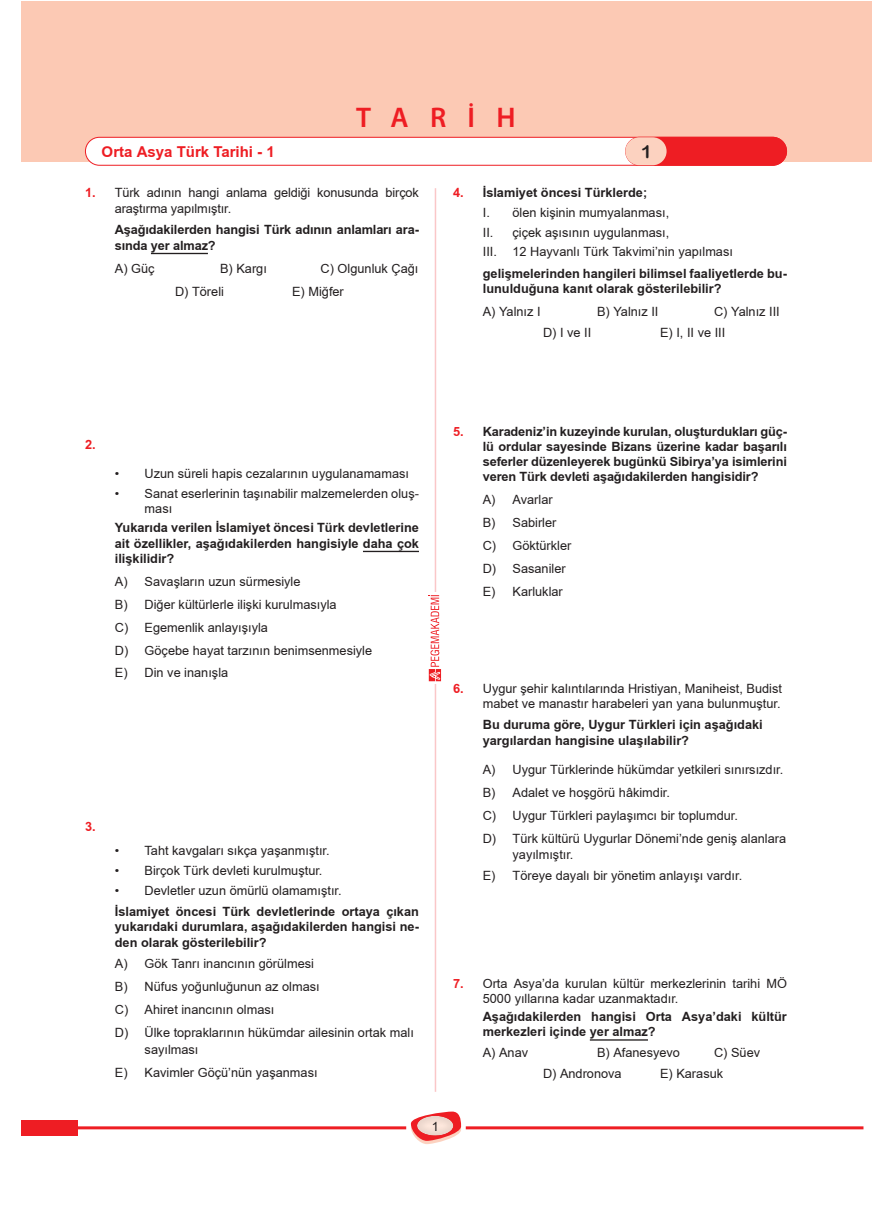
<style>
.page{position:relative;width:872px;height:1212px;background:#fff}
.page>*{position:absolute;margin:0;border:0;box-sizing:border-box;transform-origin:0 0}
.t1{font:600 28.5px "Myriad Pro";letter-spacing:.75em;color:#ee1d23}
.t2{font:18px "Arial Rounded MT Bold";color:#231f20}
.t3{font:700 15px "TR Arial";color:#ee1d23}
.soru_koku{font:700 12.75px/15.3px "TR Arial";color:#231f20}
.ABC{font:12.75px/16.5px "TR Arial";color:#231f20}
.onculler{font:12.75px/15.3px "TR Arial";color:#231f20}
.soru_koku-2{font:12.75px/15.3px "TR Arial";color:#231f20}
._3_secenek{font:12.75px "TR Arial";color:#231f20}
._3_secenek_alti{font:12.75px "TR Arial";color:#231f20}
.t4{font:700 12.75px "TR Arial";color:#ee1d23}
.s1{font-weight:700;color:#ee1d23}
.s2{color:#ee1d23}
</style>
<div class="page">
<div style="left:21px;top:1px;width:851px;height:161px;background:#fcc9b4"></div>
<hr style="left:435px;top:188px;width:1px;height:904px;background:#ee1d23">
<svg style="left:428px;top:592px;width:14px;height:92px"></svg>
<svg style="left:428px;top:595px;width:13px;height:86px"></svg>
<div style="left:85px;top:137px;width:701px;height:28px;background:#fff;border-radius:14px"></div>
<div style="left:85px;top:137px;width:702px;height:29px;border:1px solid #ee1d23;border-radius:14px"></div>
<div style="left:625px;top:137px;width:161px;height:28px;background:#ee1d23;border-radius:14px"></div>
<div style="left:625px;top:137px;width:162px;height:29px;border:1px solid #ee1d23;border-radius:14px"></div>
<div style="left:625px;top:137px;width:41px;height:28px;background:#fcd2c0;border-radius:14px"></div>
<hr style="left:466px;top:1126px;width:397px;height:3px;background:#ee1d23">
<hr style="left:77px;top:1126px;width:329px;height:3px;background:#ee1d23">
<svg style="left:414px;top:1136px;width:41px;height:8px"></svg>
<div style="left:408px;top:1106px;width:54px;height:30px;background:#231f20;opacity:.35"></div>
<div style="left:21px;top:1120px;width:57px;height:16px;background:#ee1d23"></div>
<hr style="left:151px;top:253px;width:57px;height:1px;background:#231f20">
<hr style="left:363px;top:551px;width:56px;height:1px;background:#231f20">
<hr style="left:590px;top:1039px;width:58px;height:1px;background:#231f20">
<h1 class="t1" style="left:356px;top:99px;width:161px">TARİH</h1>
<p class="t3" style="left:102px;top:141px;width:175px">Orta Asya Türk Tarihi - 1</p>
<h2 class="t2" style="left:641px;top:141px;width:12px">1</h2>
<p class="soru_koku-2" style="left:115px;top:185px;width:305px;text-indent:-30px"><span class="s1">1.</span> Türk adının hangi anlama geldiği konusunda birçok araştırma yapılmıştır.</p>
<p class="soru_koku" style="left:115px;top:222px;width:306px">Aşağıdakilerden hangisi Türk adının anlamları ara&shy;sında yer almaz?</p>
<p class="_3_secenek" style="left:115px;top:259px;width:41px">A) Güç</p>
<p class="_3_secenek" style="left:220px;top:259px;width:48px">B) Kargı</p>
<p class="_3_secenek" style="left:321px;top:259px;width:99px">C) Olgunluk Çağı</p>
<p class="_3_secenek_alti" style="left:175px;top:282px;width:50px">D) Töreli</p>
<p class="_3_secenek_alti" style="left:292px;top:282px;width:53px">E) Miğfer</p>
<p class="soru_koku" style="left:453px;top:185px;width:196px"><span class="s2">4.</span> İslamiyet öncesi Türklerde;</p>
<p class="onculler" style="left:483px;top:205px;width:188px">I. ölen kişinin mumyalanması,</p>
<p class="onculler" style="left:483px;top:224px;width:188px">II. çiçek aşısının uygulanması,</p>
<p class="onculler" style="left:483px;top:244px;width:252px">III. 12 Hayvanlı Türk Takvimi’nin yapılması</p>
<p class="soru_koku" style="left:483px;top:266px;width:306px">gelişmelerinden hangileri bilimsel faaliyetlerde bu&shy;lunulduğuna kanıt olarak gösterilebilir?</p>
<p class="_3_secenek" style="left:483px;top:303px;width:59px">A) Yalnız I</p>
<p class="_3_secenek" style="left:597px;top:303px;width:63px">B) Yalnız II</p>
<p class="_3_secenek" style="left:714px;top:303px;width:67px">C) Yalnız III</p>
<p class="_3_secenek_alti" style="left:543px;top:323px;width:50px">D) I ve II</p>
<p class="_3_secenek_alti" style="left:660px;top:323px;width:67px">E) I, II ve III</p>
<p class="t4" style="left:85px;top:436px;width:12px">2.</p>
<p class="t4" style="left:85px;top:818px;width:12px">3.</p>
<p class="onculler" style="left:115px;top:466px;width:296px">• Uzun süreli hapis cezalarının uygulanamaması</p>
<p class="onculler" style="left:145px;top:485px;width:276px;text-indent:-30px">• Sanat eserlerinin taşınabilir malzemelerden oluş&shy;ması</p>
<p class="soru_koku" style="left:115px;top:520px;width:306px;text-align:justify">Yukarıda verilen İslamiyet öncesi Türk devletlerine ait özellikler, aşağıdakilerden hangisiyle daha çok ilişkilidir?</p>
<p class="ABC" style="left:115px;top:573px;width:187px">A) Savaşların uzun sürmesiyle</p>
<p class="ABC" style="left:115px;top:596px;width:223px">B) Diğer kültürlerle ilişki kurulmasıyla</p>
<p class="ABC" style="left:115px;top:619px;width:155px">C) Egemenlik anlayışıyla</p>
<p class="ABC" style="left:115px;top:642px;width:259px">D) Göçebe hayat tarzının benimsenmesiyle</p>
<p class="ABC" style="left:115px;top:665px;width:115px">E) Din ve inanışla</p>
<p class="onculler" style="left:115px;top:843px;width:216px">• Taht kavgaları sıkça yaşanmıştır.</p>
<p class="onculler" style="left:115px;top:863px;width:209px">• Birçok Türk devleti kurulmuştur.</p>
<p class="onculler" style="left:115px;top:882px;width:228px">• Devletler uzun ömürlü olamamıştır.</p>
<p class="soru_koku" style="left:115px;top:904px;width:306px;text-align:justify">İslamiyet öncesi Türk devletlerinde ortaya çıkan yukarıdaki durumlara, aşağıdakilerden hangisi ne&shy;den olarak gösterilebilir?</p>
<p class="ABC" style="left:115px;top:956px;width:201px">A) Gök Tanrı inancının görülmesi</p>
<p class="ABC" style="left:115px;top:978px;width:206px">B) Nüfus yoğunluğunun az olması</p>
<p class="ABC" style="left:115px;top:1001px;width:161px">C) Ahiret inancının olması</p>
<p class="ABC" style="left:145px;top:1024px;width:271px;text-indent:-30px">D) Ülke topraklarının hükümdar ailesinin ortak malı sayılması</p>
<p class="ABC" style="left:115px;top:1064px;width:204px">E) Kavimler Göçü’nün yaşanması</p>
<p class="soru_koku-2" style="left:432px;top:1118px;width:9px">1</p>
<p class="soru_koku" style="left:483px;top:424px;width:306px;text-align:justify;text-indent:-30px"><span class="s2">5.</span> Karadeniz’in kuzeyinde kurulan, oluşturdukları güç&shy;lü ordular sayesinde Bizans üzerine kadar başarılı seferler düzenleyerek bugünkü Sibirya’ya isimlerini veren Türk devleti aşağıdakilerden hangisidir?</p>
<p class="ABC" style="left:483px;top:491px;width:71px">A) Avarlar</p>
<p class="ABC" style="left:483px;top:514px;width:75px">B) Sabirler</p>
<p class="ABC" style="left:483px;top:537px;width:90px">C) Göktürkler</p>
<p class="ABC" style="left:483px;top:560px;width:84px">D) Sasaniler</p>
<p class="ABC" style="left:483px;top:583px;width:82px">E) Karluklar</p>
<p class="soru_koku-2" style="left:453px;top:680px;width:330px;text-align:right"><span class="s1">6.</span> Uygur şehir kalıntılarında Hristiyan, Maniheist, Budist mabet ve manastır harabeleri yan yana bulunmuştur.</p>
<p class="soru_koku" style="left:483px;top:716px;width:281px;line-height:16.5px">Bu duruma göre, Uygur Türkleri için aşağıdaki yargılardan hangisine ulaşılabilir?</p>
<p class="ABC" style="left:483px;top:761px;width:302px">A) Uygur Türklerinde hükümdar yetkileri sınırsızdır.</p>
<p class="ABC" style="left:483px;top:784px;width:189px">B) Adalet ve hoşgörü hâkimdir.</p>
<p class="ABC" style="left:483px;top:807px;width:257px">C) Uygur Türkleri paylaşımcı bir toplumdur.</p>
<p class="ABC" style="left:512px;top:830px;width:275px;text-indent:-30px">D) Türk kültürü Uygurlar Dönemi’nde geniş alanlara yayılmıştır.</p>
<p class="ABC" style="left:483px;top:867px;width:261px">E) Töreye dayalı bir yönetim anlayışı vardır.</p>
<p class="soru_koku-2" style="left:483px;top:976px;width:306px;text-indent:-30px"><span class="s1">7.</span> Orta Asya’da kurulan kültür merkezlerinin tarihi MÖ<br>5000 yıllarına kadar uzanmaktadır.</p>
<p class="soru_koku" style="left:483px;top:1009px;width:306px">Aşağıdakilerden hangisi Orta Asya’daki kültür merkezleri içinde yer almaz?</p>
<p class="_3_secenek" style="left:483px;top:1044px;width:47px">A) Anav</p>
<p class="_3_secenek" style="left:597px;top:1044px;width:84px">B) Afanesyevo</p>
<p class="_3_secenek" style="left:714px;top:1044px;width:48px">C) Süev</p>
<p class="_3_secenek_alti" style="left:543px;top:1064px;width:80px">D) Andronova</p>
<p class="_3_secenek_alti" style="left:660px;top:1064px;width:65px">E) Karasuk</p>
</div>
